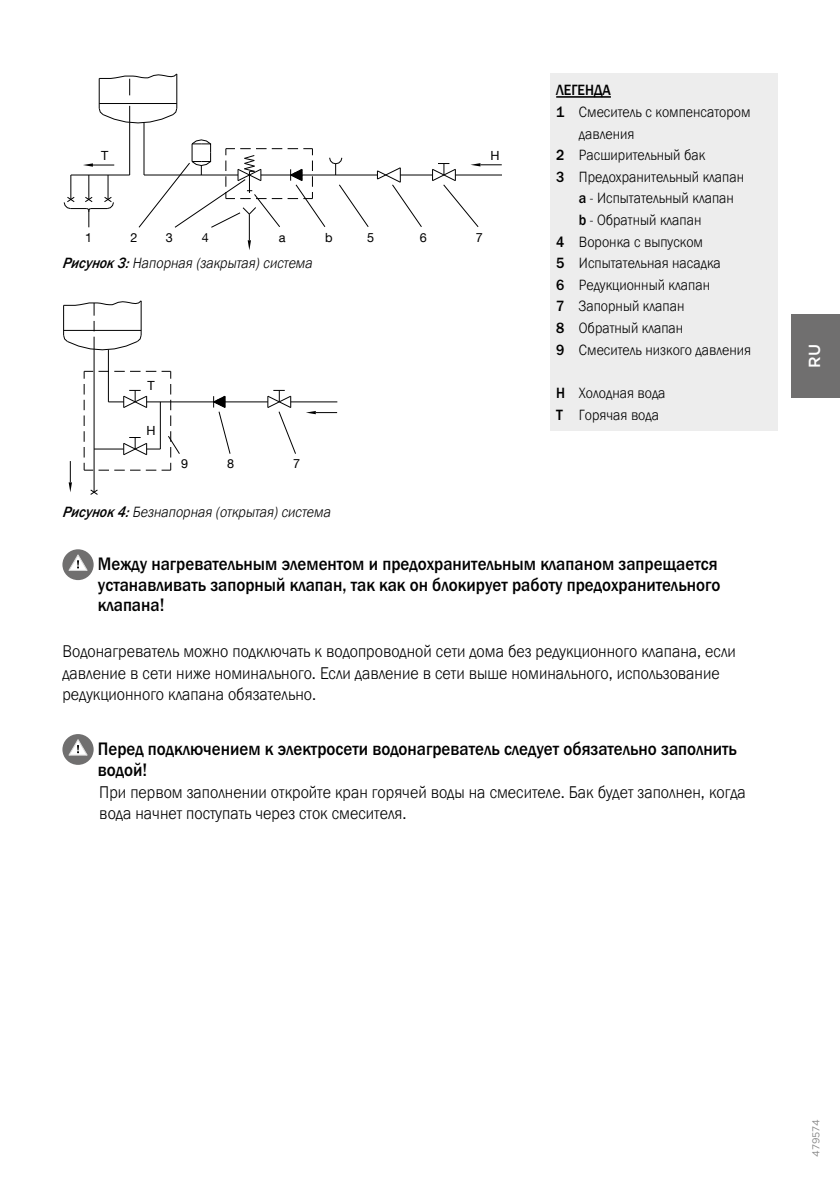
<style>
.page{position:relative;width:840px;height:1191px;background:#fff}
.page>*{position:absolute;margin:0;border:0;box-sizing:border-box;transform-origin:0 0}
.t1{font:500 18.8px/20.4px "Franklin Gothic URW";color:#000;scale:.91 1}
.t2{font:300 17.6px/21.6px "Franklin Gothic URW";color:#000;scale:.91 1}
.t3{font:500 16px "Gotham";color:#fff}
.t4{font:300 15.4px/21.6px "Franklin Gothic URW";color:#000;scale:.91 1}
.t5{font:italic 300 15.4px "Franklin Gothic URW";color:#000;scale:.91 1}
.t6{font:500 15.4px "Franklin Gothic URW";color:#000;scale:.91 1}
.t7{font:12.6px "Helvetica Neue LT Com";color:#000}
.t8{font:10px "Gotham";color:#878787}
.s1{font-weight:500}
.s2{font-family:"Franklin Gothic URW Med Ita";font-weight:400}
</style>
<div class="page">
<div style="left:62px;top:549px;width:32px;height:31px;background:#706f6f;border-radius:50%"></div>
<svg style="left:67px;top:553px;width:22px;height:18px"></svg>
<div style="left:62px;top:734px;width:32px;height:31px;background:#706f6f;border-radius:50%"></div>
<svg style="left:67px;top:738px;width:22px;height:18px"></svg>
<div style="left:550px;top:74px;width:227px;height:357px;background:#ededed"></div>
<hr style="left:556px;top:96px;width:54px;height:2px;background:#000">
<hr style="left:400px;top:175px;width:32px;height:1px;background:#000">
<hr style="left:261px;top:175px;width:116px;height:1px;background:#000">
<hr style="left:99px;top:103px;width:78px;height:1px;background:#000">
<hr style="left:99px;top:78px;width:1px;height:30px;background:#000">
<hr style="left:176px;top:74px;width:1px;height:34px;background:#000">
<hr style="left:71px;top:175px;width:59px;height:1px;background:#000">
<hr style="left:129px;top:122px;width:1px;height:53px;background:#000">
<hr style="left:144px;top:123px;width:1px;height:52px;background:#000">
<svg style="left:83px;top:163px;width:31px;height:4px"></svg>
<svg style="left:99px;top:73px;width:78px;height:22px"></svg>
<svg style="left:98px;top:106px;width:79px;height:17px"></svg>
<svg style="left:376px;top:167px;width:46px;height:60px"></svg>
<svg style="left:431px;top:163px;width:70px;height:64px"></svg>
<hr style="left:455px;top:175px;width:46px;height:1px;background:#000">
<svg style="left:138px;top:139px;width:231px;height:111px"></svg>
<svg style="left:63px;top:175px;width:51px;height:52px"></svg>
<hr style="left:290px;top:401px;width:47px;height:1px;background:#000">
<hr style="left:108px;top:349px;width:1px;height:53px;background:#000">
<svg style="left:63px;top:300px;width:79px;height:50px"></svg>
<hr style="left:146px;top:401px;width:122px;height:1px;background:#000">
<svg style="left:306px;top:411px;width:31px;height:3px"></svg>
<svg style="left:90px;top:489px;width:8px;height:6px"></svg>
<svg style="left:69px;top:461px;width:3px;height:31px"></svg>
<hr style="left:94px;top:349px;width:1px;height:143px;background:#000">
<svg style="left:213px;top:395px;width:18px;height:59px"></svg>
<svg style="left:267px;top:390px;width:29px;height:64px"></svg>
<svg style="left:146px;top:463px;width:25px;height:8px"></svg>
<svg style="left:84px;top:463px;width:56px;height:8px"></svg>
<svg style="left:84px;top:371px;width:96px;height:86px"></svg>
<div style="left:791px;top:314px;width:48px;height:84px;background:#706f6f"></div>
<p class="t6" style="left:556px;top:81px;width:62px">ЛЕГЕНДА</p>
<p class="t4" style="left:556px;top:101px;width:215px"><span class="s1">1</span> Смеситель с компенсатором</p>
<p class="t4" style="left:578px;top:123px;width:62px">давления</p>
<p class="t4" style="left:556px;top:144px;width:165px"><span class="s1">2</span> Расширительный бак</p>
<p class="t4" style="left:556px;top:166px;width:208px"><span class="s1">3</span> Предохранительный клапан</p>
<p class="t4" style="left:578px;top:188px;width:172px"><span class="s1">a</span> - Испытательный клапан</p>
<p class="t4" style="left:578px;top:209px;width:136px"><span class="s1">b</span> - Обратный клапан</p>
<p class="t4" style="left:556px;top:231px;width:163px"><span class="s1">4</span> Воронка с выпуском</p>
<p class="t4" style="left:556px;top:252px;width:182px"><span class="s1">5</span> Испытательная насадка</p>
<p class="t4" style="left:556px;top:274px;width:170px"><span class="s1">6</span> Редукционный клапан</p>
<p class="t4" style="left:556px;top:296px;width:142px"><span class="s1">7</span> Запорный клапан</p>
<p class="t4" style="left:556px;top:317px;width:141px"><span class="s1">8</span> Обратный клапан</p>
<p class="t4" style="left:556px;top:339px;width:215px"><span class="s1">9</span> Смеситель низкого давления</p>
<p class="t4" style="left:556px;top:382px;width:122px"><span class="s1">H</span> Холодная вода<br><span class="s1">T</span> Горячая вода</p>
<p class="t7" style="left:101px;top:148px;width:9px">T</p>
<p class="t7" style="left:490px;top:148px;width:11px">H</p>
<p class="t7" style="left:648px;top:151px;width:9px">T</p>
<p class="t7" style="left:647px;top:196px;width:11px">H</p>
<p class="t7" style="left:85px;top:229px;width:9px">1</p>
<p class="t7" style="left:130px;top:229px;width:9px">2</p>
<p class="t7" style="left:166px;top:229px;width:9px">3</p>
<p class="t7" style="left:202px;top:229px;width:9px">4</p>
<p class="t7" style="left:279px;top:229px;width:8px">a</p>
<p class="t7" style="left:325px;top:229px;width:9px">b</p>
<p class="t7" style="left:367px;top:229px;width:9px">5</p>
<p class="t7" style="left:419px;top:229px;width:9px">6</p>
<p class="t7" style="left:475px;top:229px;width:9px">7</p>
<p class="t7" style="left:681px;top:229px;width:9px">9</p>
<p class="t5" style="left:62px;top:253px;width:279px"><span class="s2">Рисунок 3:</span>Напорная (закрытая)система</p>
<p class="t7" style="left:147px;top:378px;width:9px">T</p>
<p class="t7" style="left:146px;top:423px;width:11px">H</p>
<p class="t7" style="left:181px;top:456px;width:9px">9</p>
<p class="t7" style="left:227px;top:456px;width:9px">8</p>
<p class="t7" style="left:293px;top:456px;width:9px">7</p>
<p class="t5" style="left:62px;top:502px;width:299px"><span class="s2">Рисунок 4:</span>Безнапорная (открытая)система</p>
<p class="t1" style="left:98px;top:554px;width:685px">Между нагревательным элементом и предохранительным клапаном запрещается устанавливать запорный клапан, так как он блокирует работу предохранительного клапана!</p>
<p class="t2" style="left:62px;top:640px;width:741px">Водонагреватель можно подключать к водопроводной сети дома без редукционного клапана, если давление в сети ниже номинального. Если давление в сети выше номинального, использование редукционного клапана обязательно.</p>
<p class="t1" style="left:98px;top:739px;width:703px">Перед подключением к электросети водонагреватель следует обязательно заполнить водой!</p>
<p class="t2" style="left:99px;top:781px;width:711px">При первом заполнении откройте кран горячей воды на смесителе. Бак будет заполнен, когда вода начнет поступать через сток смесителя.</p>
<p class="t3" style="left:803px;top:368px;width:25px;rotate:-90deg">RU</p>
<p class="t8" style="left:809px;top:1157px;width:39px;rotate:-90deg">479574</p>
</div>
